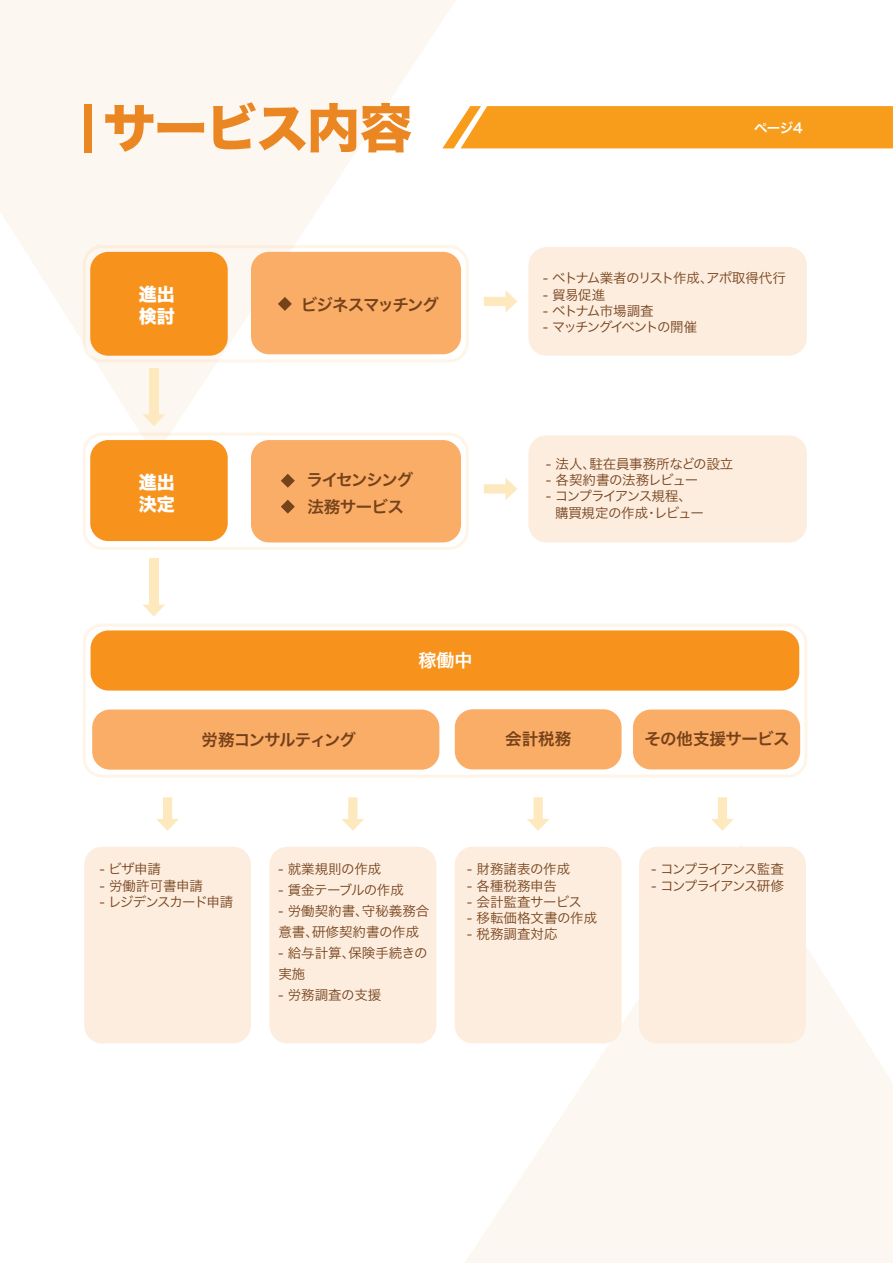
<style>
.page{position:relative;width:893px;height:1263px;background:#fff}
.page>*{position:absolute;margin:0;border:0;box-sizing:border-box;transform-origin:0 0}
.t1{font:52.5px "Hira Kaku Std N W8";letter-spacing:-.02em;color:#eb8723}
.t2{font:18px/21.6px "Hira Kaku Std N W8";color:#fff}
.t3{font:18px "Hira Kaku Pro N W6";color:#fff}
.t4{font:16.5px/27px "Hira Kaku Pro N W6";letter-spacing:-.07em;color:#75421b}
.t5{font:16.5px "Hira Kaku Pro N W6";letter-spacing:-.04em;color:#764119}
.t6{font:16.5px "Hira Kaku Pro N W6";letter-spacing:-.07em;color:#764119}
.t7{font:13.5px/21px "Hira Kaku Pro N W3";color:#76431c}
.t8{font:13.5px "Hira Kaku Pro N W3";letter-spacing:-.045em;color:#75421b}
.t9{font:13.5px/16.2px "Hira Kaku Pro N W3";letter-spacing:-.085em;color:#75421b}
.t10{font:13.5px "Hira Kaku Pro N W3";letter-spacing:-.11em;color:#76431c}
.t11{font:13.5px "Hira Kaku Pro N W3";letter-spacing:-.02em;color:#75421b}
.t12{font:13.5px "Hira Kaku Pro N W3";letter-spacing:-.125em;color:#75421b}
.t13{font:13.5px "Hira Kaku Pro N W3";letter-spacing:-.09em;color:#76431c}
.t14{font:13.5px "Hira Kaku Pro N W3";letter-spacing:-.04em;color:#76431c}
.t15{font:13.5px "Hira Kaku Pro N W3";letter-spacing:-.035em;color:#76431c}
.t16{font:13.5px "Hira Kaku Pro W6";color:#fff}
</style>
<div class="page">
<svg style="left:0;top:0;width:495px;height:454px;fill:#fdf7f2"></svg>
<svg style="left:464px;top:844px;width:429px;height:419px;fill:#fdf7f2"></svg>
<div style="left:90px;top:252px;width:138px;height:104px;background:#f7931d;border-radius:18px"></div>
<div style="left:90px;top:440px;width:138px;height:101px;background:#f7931d;border-radius:18px"></div>
<div style="left:83px;top:433px;width:386px;height:117px;border:3px solid #f7931d;border-radius:18px"></div>
<div style="left:83px;top:623px;width:724px;height:155px;border:3px solid #f7931d;border-radius:18px"></div>
<div style="left:83px;top:245px;width:386px;height:117px;border:3px solid #f7931d;border-radius:18px"></div>
<div style="left:251px;top:252px;width:210px;height:102px;background:#faad67;border-radius:18px"></div>
<div style="left:251px;top:440px;width:210px;height:102px;background:#faad67;border-radius:18px"></div>
<div style="left:528px;top:247px;width:279px;height:109px;background:#fdeddf;border-radius:18px"></div>
<div style="left:528px;top:435px;width:279px;height:107px;background:#fdeddf;border-radius:18px"></div>
<div style="left:91px;top:630px;width:708px;height:60px;background:#f7931d;border-radius:18px"></div>
<div style="left:92px;top:709px;width:347px;height:61px;background:#faad67;border-radius:18px"></div>
<div style="left:455px;top:709px;width:167px;height:60px;background:#faad67;border-radius:18px"></div>
<div style="left:633px;top:709px;width:167px;height:60px;background:#faad67;border-radius:18px"></div>
<div style="left:84px;top:847px;width:167px;height:196px;background:#fdeddf;border-radius:18px"></div>
<div style="left:269px;top:847px;width:167px;height:196px;background:#fdeddf;border-radius:18px"></div>
<div style="left:455px;top:847px;width:167px;height:196px;background:#fdeddf;border-radius:18px"></div>
<div style="left:639px;top:847px;width:167px;height:196px;background:#fdeddf;border-radius:18px"></div>
<div style="left:149px;top:368px;width:9px;height:49px;background:#fee8be"></div>
<svg style="left:143px;top:414px;width:22px;height:12px"></svg>
<div style="left:149px;top:559px;width:9px;height:48px;background:#fee8be"></div>
<svg style="left:143px;top:605px;width:22px;height:11px"></svg>
<div style="left:163px;top:797px;width:9px;height:25px;background:#fee8be"></div>
<svg style="left:156px;top:819px;width:23px;height:12px"></svg>
<div style="left:348px;top:797px;width:9px;height:25px;background:#fee8be"></div>
<svg style="left:342px;top:819px;width:22px;height:12px"></svg>
<div style="left:484px;top:484px;width:24px;height:9px;background:#fee8be"></div>
<svg style="left:505px;top:478px;width:12px;height:22px"></svg>
<div style="left:484px;top:297px;width:24px;height:9px;background:#fee8be"></div>
<svg style="left:505px;top:290px;width:12px;height:23px"></svg>
<div style="left:533px;top:797px;width:10px;height:25px;background:#fee8be"></div>
<svg style="left:527px;top:819px;width:22px;height:12px"></svg>
<div style="left:718px;top:797px;width:9px;height:25px;background:#fee8be"></div>
<svg style="left:711px;top:819px;width:23px;height:12px"></svg>
<div style="left:84px;top:104px;width:8px;height:48px;background:#eb8723"></div>
<svg style="left:442px;top:106px;width:451px;height:42px;background:#f8a027"></svg>
<svg style="left:278px;top:297px;width:14px;height:14px"></svg>
<svg style="left:281px;top:500px;width:14px;height:14px"></svg>
<svg style="left:281px;top:474px;width:14px;height:14px"></svg>
<h1 class="t1" style="left:103px;top:99px;width:311px">サービス内容</h1>
<h2 class="t2" style="left:139px;top:284px;width:37px">進出検討</h2>
<h2 class="t2" style="left:139px;top:472px;width:37px">進出決定</h2>
<p class="t4" style="left:301px;top:290px;width:140px">ビジネスマッチング</p>
<p class="t4" style="left:307px;top:466px;width:108px">ライセンシング法務サービス</p>
<h2 class="t3" style="left:418px;top:644px;width:55px">稼働中</h2>
<p class="t16" style="left:754px;top:116px;width:50px">ページ4</p>
<p class="t8" style="left:543px;top:266px;width:244px">- ベトナム業者のリスト作成、アポ取得代行</p>
<p class="t8" style="left:543px;top:283px;width:63px">- 貿易促進</p>
<p class="t8" style="left:543px;top:299px;width:112px">- ベトナム市場調査</p>
<p class="t12" style="left:543px;top:315px;width:155px">- マッチングイベントの開催</p>
<p class="t11" style="left:546px;top:452px;width:189px">- 法人、駐在員事務所などの設立</p>
<p class="t8" style="left:546px;top:468px;width:153px">- 各契約書の法務レビュー</p>
<p class="t9" style="left:555px;top:487px;width:150px;text-indent:-9px">- コンプライアンス規程、購買規定の作成・レビュー</p>
<p class="t6" style="left:202px;top:725px;width:156px">労務コンサルティング</p>
<p class="t5" style="left:505px;top:723px;width:67px">会計税務</p>
<p class="t5" style="left:645px;top:724px;width:146px">その他支援サービス</p>
<p class="t7" style="left:100px;top:858px;width:63px">- ビザ申請</p>
<p class="t7" style="left:100px;top:874px;width:105px">- 労働許可書申請</p>
<p class="t13" style="left:100px;top:890px;width:135px">- レジデンスカード申請</p>
<p class="t7" style="left:278px;top:858px;width:104px">- 就業規則の作成</p>
<p class="t14" style="left:278px;top:878px;width:127px">- 賃金テーブルの作成</p>
<p class="t7" style="left:278px;top:900px;width:153px">- 労働契約書、守秘義務合意書、研修契約書の作成</p>
<p class="t7" style="left:278px;top:942px;width:151px">- 給与計算、保険手続きの実施</p>
<p class="t7" style="left:278px;top:984px;width:104px">- 労務調査の支援</p>
<p class="t7" style="left:467px;top:858px;width:104px">- 財務諸表の作成</p>
<p class="t7" style="left:467px;top:874px;width:91px">- 各種税務申告</p>
<p class="t15" style="left:467px;top:890px;width:116px">- 会計監査サービス</p>
<p class="t7" style="left:467px;top:906px;width:131px">- 移転価格文書の作成</p>
<p class="t7" style="left:467px;top:923px;width:92px">- 税務調査対応</p>
<p class="t10" style="left:652px;top:857px;width:134px">- コンプライアンス監査</p>
<p class="t10" style="left:652px;top:873px;width:134px">- コンプライアンス研修</p>
</div>
